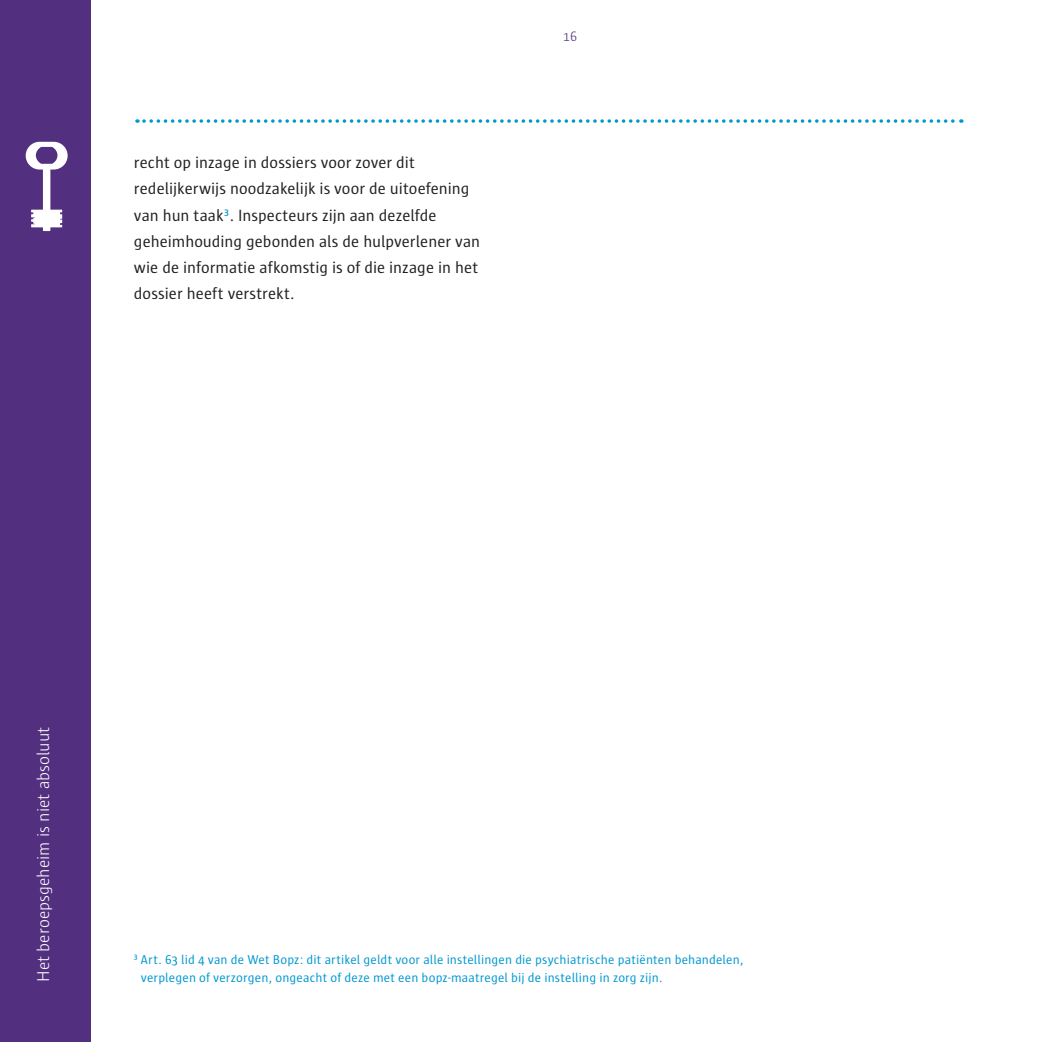
<style>
.page{position:relative;width:1042px;height:1042px;background:#fff}
.page>*{position:absolute;margin:0;border:0;box-sizing:border-box;transform-origin:0 0}
.t1{font:300 17.5px "Sun";color:#fff}
.t2{font:16.62px/26.2px "Sun";color:#231f20}
.t3{font:300 14px "Sun";color:#532f7f}
.t4{font:13.12px/18.7px "Sun";letter-spacing:.01em;color:#0098d0}
</style>
<div class="page">
<svg style="left:144px;top:119px;width:818px;height:4px"></svg>
<div style="left:0;top:0;width:91px;height:1042px;background:#532f7f"></div>
<svg style="left:26px;top:142px;width:42px;height:89px"></svg>
<p class="t2" style="left:134px;top:149px;width:348px">recht op inzage in dossiers voor zover dit redelijkerwijs noodzakelijk is voor de uitoefening van hun taak<sup>3</sup>. Inspecteurs zijn aan dezelfde geheimhouding gebonden als de hulpverlener van wie de informatie afkomstig is of die inzage in het dossier heeft verstrekt.</p>
<p class="t3" style="left:563px;top:29px;width:15px">16</p>
<p class="t1" style="left:34px;top:982px;width:257px;rotate:-90deg">Het beroepsgeheim is niet absoluut</p>
<p class="t4" style="left:141px;top:950px;width:604px;text-indent:-7px"><sup>3</sup> Art. 63 lid 4 van de Wet Bopz: dit artikel geldt voor alle instellingen die psychiatrische patiënten behandelen, verplegen of verzorgen, ongeacht of deze met een bopz-maatregel bij de instelling in zorg zijn.</p>
</div>
